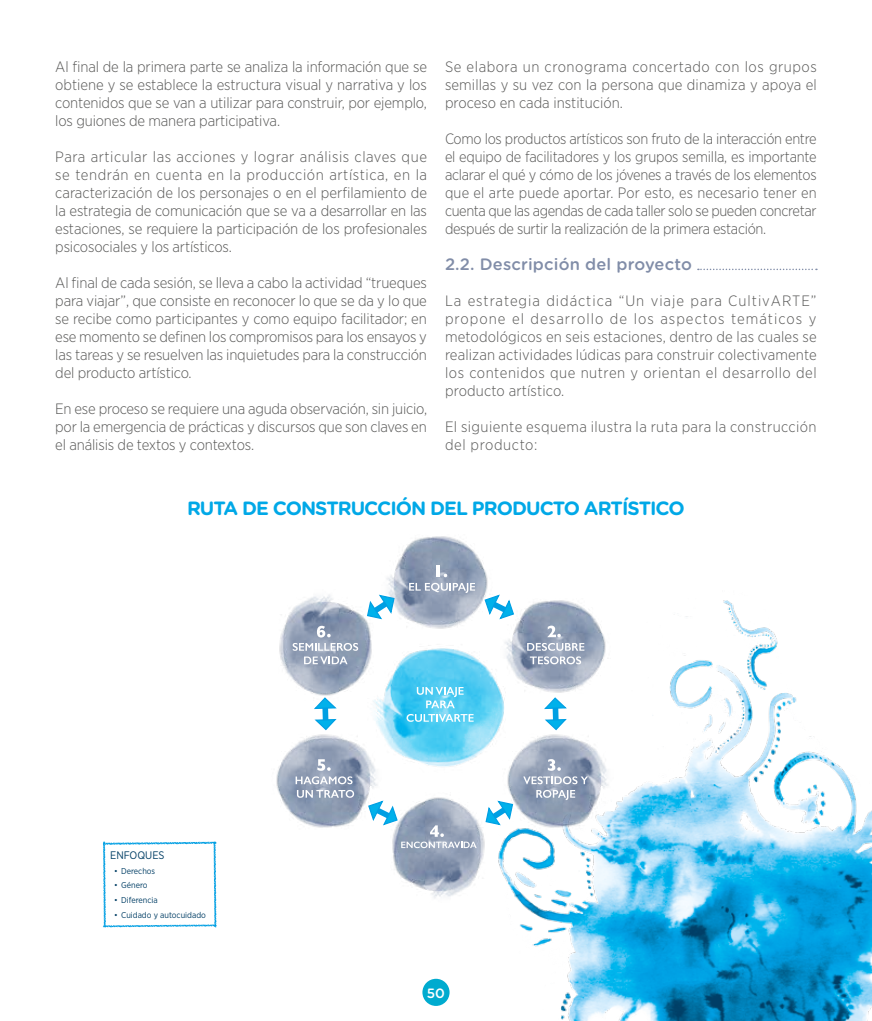
<style>
.page{position:relative;width:872px;height:1021px;background:#fff}
.page>*{position:absolute;margin:0;border:0;box-sizing:border-box;transform-origin:0 0}
.t1{font:700 19.2px "Gotham Rounded";letter-spacing:-.05em;color:#00a8e7}
.t2{font:500 16.5px "Gotham Rounded";letter-spacing:.01em;color:#818da8}
.t3{font:300 15px/18px "Gotham Narrow";letter-spacing:-.01em;color:#575756;text-align:justify}
.t4{font:300 15px/18px "Gotham Narrow";letter-spacing:.025em;color:#575756}
.t5{font:500 13.5px "Gotham Rounded";color:#fff}
.t6{font:10.95px "Gotham Narrow";color:#003e65}
.t7{font:8.55px "Gotham Narrow";color:#003e65}
</style>
<div class="page">
<img style="left:502px;top:600px;width:370px;height:420px">
<div style="left:422px;top:978px;width:27px;height:27px;background:#00abcf;border-radius:50%"></div>
<img style="left:387px;top:536px;width:101px;height:72px">
<img style="left:392px;top:797px;width:110px;height:101px">
<img style="left:515px;top:600px;width:98px;height:109px">
<img style="left:279px;top:589px;width:110px;height:107px">
<img style="left:500px;top:717px;width:113px;height:127px">
<img style="left:276px;top:717px;width:101px;height:111px">
<img style="left:343px;top:608px;width:186px;height:165px">
<svg style="left:698px;top:268px;width:119px;height:2px"></svg>
<svg style="left:436px;top:565px;width:11px;height:12px"></svg>
<svg style="left:409px;top:583px;width:66px;height:10px"></svg>
<svg style="left:547px;top:625px;width:14px;height:12px"></svg>
<svg style="left:527px;top:643px;width:57px;height:7px"></svg>
<svg style="left:530px;top:656px;width:51px;height:8px"></svg>
<svg style="left:548px;top:759px;width:13px;height:11px"></svg>
<svg style="left:523px;top:776px;width:65px;height:8px"></svg>
<svg style="left:536px;top:790px;width:39px;height:10px"></svg>
<svg style="left:317px;top:759px;width:14px;height:11px"></svg>
<svg style="left:295px;top:776px;width:57px;height:8px"></svg>
<svg style="left:297px;top:790px;width:57px;height:7px"></svg>
<svg style="left:293px;top:643px;width:65px;height:7px"></svg>
<svg style="left:304px;top:656px;width:43px;height:8px"></svg>
<svg style="left:417px;top:687px;width:46px;height:21px"></svg>
<svg style="left:406px;top:714px;width:67px;height:7px"></svg>
<svg style="left:366px;top:594px;width:29px;height:26px"></svg>
<svg style="left:484px;top:593px;width:31px;height:27px"></svg>
<svg style="left:367px;top:799px;width:110px;height:49px"></svg>
<div style="left:322px;top:706px;width:6px;height:15px;background:#009fe3"></div>
<svg style="left:314px;top:718px;width:24px;height:13px"></svg>
<svg style="left:314px;top:697px;width:23px;height:13px"></svg>
<div style="left:552px;top:706px;width:6px;height:15px;background:#009fe3"></div>
<svg style="left:544px;top:718px;width:24px;height:13px"></svg>
<svg style="left:544px;top:696px;width:24px;height:14px"></svg>
<svg style="left:485px;top:800px;width:29px;height:26px"></svg>
<svg style="left:103px;top:841px;width:113px;height:86px"></svg>
<svg style="left:317px;top:625px;width:14px;height:12px"></svg>
<p class="t3" style="left:55px;top:57px;width:373px">Al final de la primera parte se analiza la información que se obtiene y se establece la estructura visual y narrativa y los contenidos que se van a utilizar para construir, por ejemplo, los guiones de manera participativa.</p>
<p class="t3" style="left:55px;top:147px;width:373px">Para articular las acciones y lograr análisis claves que se tendrán en cuenta en la producción artística, en la caracterización de los personajes o en el perfilamiento de la estrategia de comunicación que se va a desarrollar en las estaciones, se requiere la participación de los profesionales psicosociales y los artísticos.</p>
<p class="t3" style="left:55px;top:273px;width:373px">Al final de cada sesión, se lleva a cabo la actividad “trueques para viajar”, que consiste en reconocer lo que se da y lo que se recibe como participantes y como equipo facilitador; en ese momento se definen los compromisos para los ensayos y las tareas y se resuelven las inquietudes para la construcción del producto artístico.</p>
<p class="t3" style="left:55px;top:399px;width:373px">En ese proceso se requiere una aguda observación, sin juicio, por la emergencia de prácticas y discursos que son claves en el análisis de textos y contextos.</p>
<p class="t3" style="left:445px;top:57px;width:373px">Se elabora un cronograma concertado con los grupos semillas y su vez con la persona que dinamiza y apoya el proceso en cada institución.</p>
<p class="t3" style="left:445px;top:129px;width:373px">Como los productos artísticos son fruto de la interacción entre el equipo de facilitadores y los grupos semilla, es importante aclarar el qué y cómo de los jóvenes a través de los elementos que el arte puede aportar. Por esto, es necesario tener en cuenta que las agendas de cada taller solo se pueden concretar después de surtir la realización de la primera estación.</p>
<p class="t2" style="left:445px;top:252px;width:248px">2.2. Descripción del proyecto</p>
<p class="t3" style="left:445px;top:291px;width:373px">La estrategia didáctica “Un viaje para CultivARTE” propone el desarrollo de los aspectos temáticos y metodológicos en seis estaciones, dentro de las cuales se realizan actividades lúdicas para construir colectivamente los contenidos que nutren y orientan el desarrollo del producto artístico.</p>
<p class="t4" style="left:445px;top:417px;width:373px">El siguiente esquema ilustra la ruta para la construcción del producto:</p>
<p class="t1" style="left:187px;top:494px;width:499px">RUTA DE CONSTRUCCIÓN DEL PRODUCTO ARTÍSTICO</p>
<p class="t6" style="left:110px;top:848px;width:56px">ENFOQUES</p>
<p class="t7" style="left:114px;top:865px;width:42px">• Derechos</p>
<p class="t7" style="left:114px;top:880px;width:35px">• Género</p>
<p class="t7" style="left:114px;top:894px;width:45px">• Diferencia</p>
<p class="t7" style="left:114px;top:909px;width:93px">• Cuidado y autocuidado</p>
<p class="t5" style="left:427px;top:983px;width:20px">50</p>
</div>
